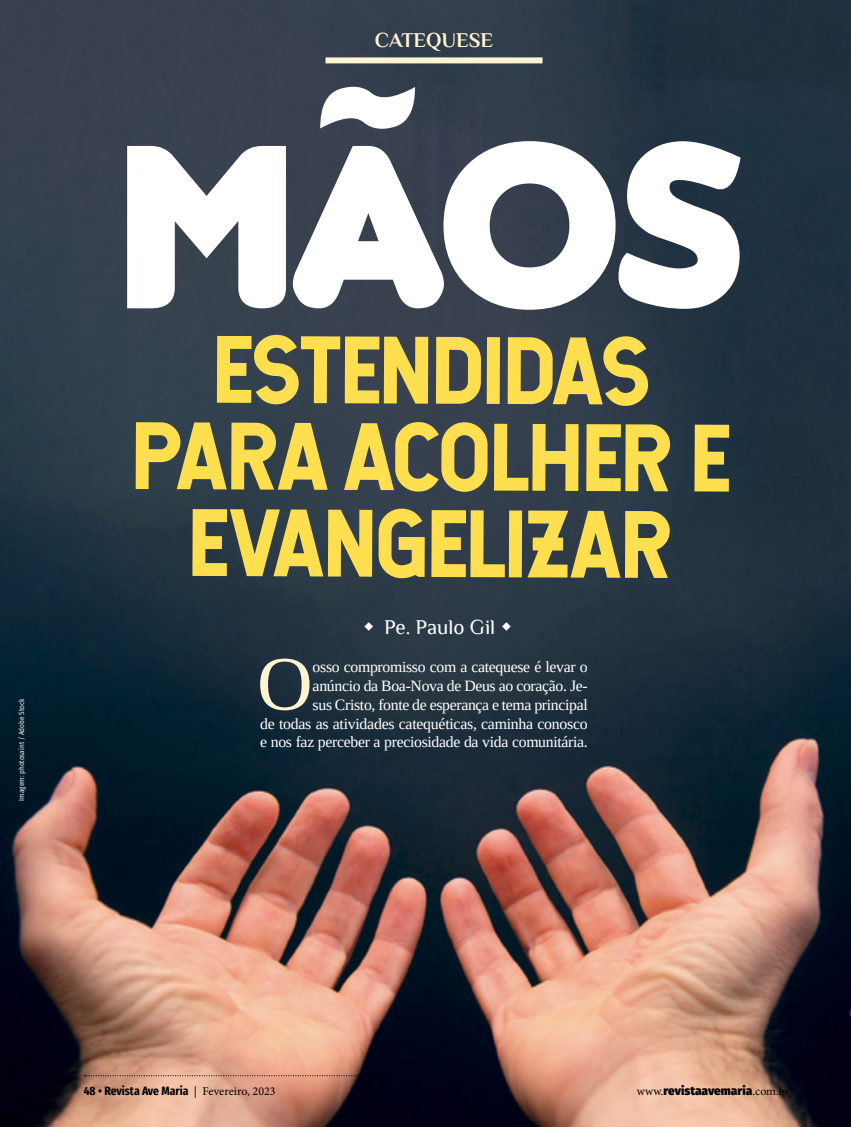
<style>
.page{position:relative;width:851px;height:1127px;background:#fff}
.page>*{position:absolute;margin:0;border:0;box-sizing:border-box;transform-origin:0 0}
.t1{font:246.3px "Insaniburger with Cheese";color:#fff}
.t2{font:91.2px/86.7px "Hansief";letter-spacing:-.015em;color:#fddf4f;text-align:center}
.t3{font:76.95px "Tinos";color:#fff5d3}
.t4{font:21px "Philosopher";color:#fff}
.t5{font:700 21px "Philosopher";color:#fff5d3}
.t6{font:15.75px/18.9px "Tinos";letter-spacing:-.02em;color:#fff;text-align:right}
.t7{font:700 12px "Fira Sans Condensed";color:#000}
.t8{font:900 12px "Fira Sans";color:#000}
.t9{font:7.5px "Fira Sans Condensed";color:#fff}
.s1{font-family:"Minion Pro";font-weight:400}
</style>
<div class="page">
<img style="left:0;top:0;width:850px;height:1127px">
<div style="left:325px;top:0;width:217px;height:62px;background:#343f4d"></div>
<div style="left:325px;top:57px;width:217px;height:6px;background:#fff5d3"></div>
<svg style="left:84px;top:1075px;width:353px;height:1px"></svg>
<svg style="left:364px;top:622px;width:9px;height:9px"></svg>
<svg style="left:502px;top:622px;width:9px;height:9px"></svg>
<p class="t9" style="left:15px;top:800px;width:103px;rotate:-90deg">Imagem: photosaint / Adobe Stock</p>
<h3 class="t5" style="left:375px;top:29px;width:120px">CATEQUESE</h3>
<h1 class="t1" style="left:121px;top:87px;width:624px">Mãos</h1>
<h2 class="t2" style="left:131px;top:325px;width:600px">ESTENDIDAS<br>PARA ACOLHER E<br>EVANGELIZAR</h2>
<h3 class="t4" style="left:384px;top:616px;width:113px">Pe. Paulo Gil</h3>
<h3 class="t3" style="left:257px;top:634px;width:57px">O</h3>
<p class="t6" style="left:260px;top:657px;width:329px">osso compromisso com a catequese é levar o<br>anúncio da Boa-Nova de Deus ao coração. Je-<br>sus Cristo, fonte de esperança e tema principal<br>de todas as atividades catequéticas, caminha conosco e nos faz perceber a preciosidade da vida comunitária.</p>
<p class="t7" style="left:84px;top:1080px;width:193px">48 • Revista Ave Maria <span class="s1">| Fevereiro, 2023</span></p>
<p class="t8" style="left:636px;top:1080px;width:154px"><span class="s1">www.</span>revistaavemaria<span class="s1">.com.br</span></p>
</div>
